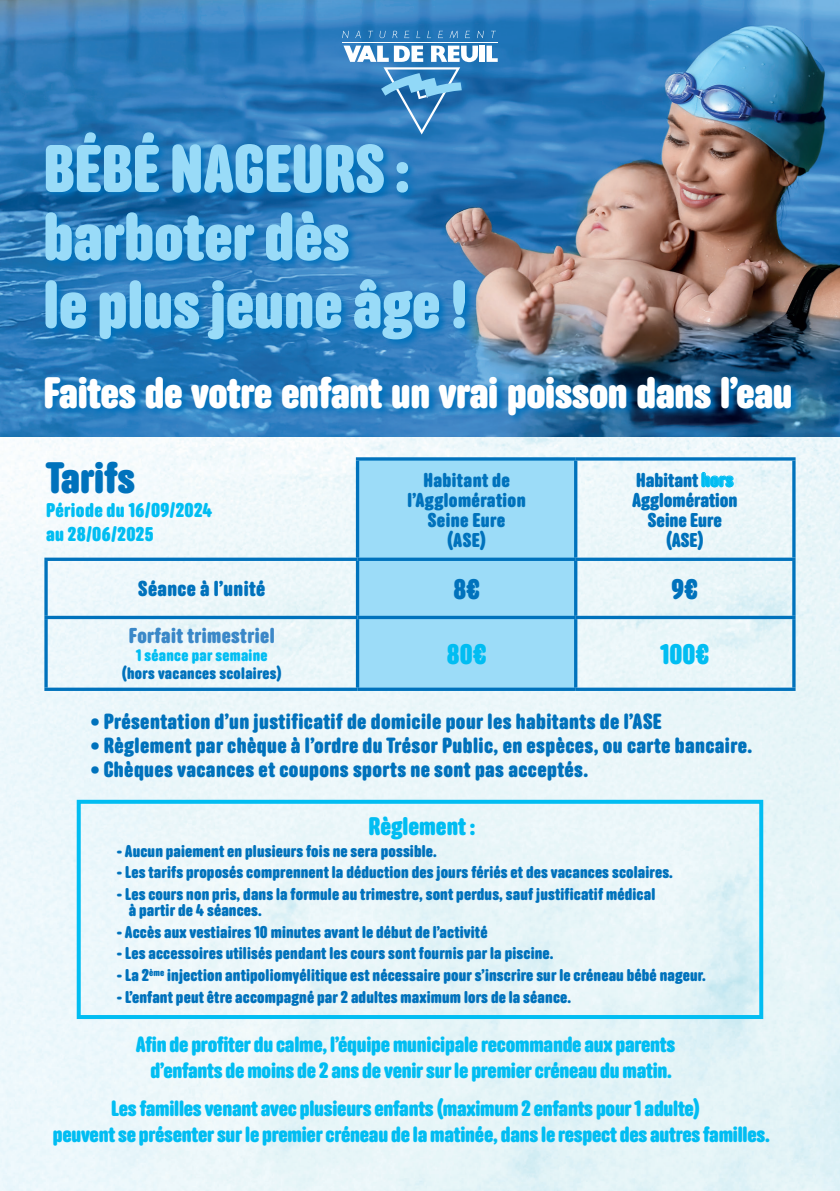
<style>
.page{position:relative;width:840px;height:1191px;background:#fff}
.page>*{position:absolute;margin:0;border:0;box-sizing:border-box;transform-origin:0 0}
.t1{font:700 67.2px/67.8px "Anchor";color:#99dbf8}
.t2{font:700 44px "Anchor";letter-spacing:-.01em;color:#fff}
.t3{font:700 44px "Anchor";color:#0072bc}
.t4{font:700 28.2px "Anchor";color:#01bdf2}
.t5{font:700 28.2px "Anchor";color:#0072bc}
.t6{font:700 25.4px "Anchor";color:#01bdf2}
.t7{font:700 22px/26.4px "Anchor";letter-spacing:-.01em;color:#01bdf2;text-align:center}
.t8{font:700 22px "Anchor";letter-spacing:.02em;color:#0072bc}
.t9{font:700 21.6px "Anchor";letter-spacing:.02em;color:#3b88c8}
.t10{font:700 21.6px "Anchor";letter-spacing:.02em;color:#0072bc}
.t11{font:700 20px "Anchor";color:#0072bc}
.t12{font:700 20px/20px "Anchor";letter-spacing:.02em;color:#0072bc;text-align:center}
.t13{font:700 20px "Anchor";letter-spacing:.02em;color:#01bdf2}
.t14{font:700 17px/16px "Anchor";letter-spacing:.01em;color:#0072bc}
.t15{font:700 16.6px/18px "Anchor";letter-spacing:.02em;color:#0072bc;text-align:center}
.s1{color:#01bdf2}
</style>
<div class="page">
<img style="left:0;top:437px;width:839px;height:754px">
<img style="left:0;top:0;width:839px;height:437px">
<img style="left:43px;top:130px;width:758px;height:294px">
<div style="left:479px;top:46px;width:5px;height:16px;background:#fff"></div>
<svg style="left:486px;top:46px;width:11px;height:16px"></svg>
<svg style="left:343px;top:45px;width:135px;height:89px;background:#4f90c5"></svg>
<hr style="left:342px;top:42px;width:155px;height:1px;background:#fff">
<svg style="left:342px;top:31px;width:7px;height:7px"></svg>
<svg style="left:355px;top:31px;width:5px;height:7px"></svg>
<svg style="left:368px;top:31px;width:5px;height:7px"></svg>
<svg style="left:379px;top:31px;width:6px;height:7px"></svg>
<svg style="left:392px;top:31px;width:5px;height:7px"></svg>
<svg style="left:404px;top:31px;width:5px;height:7px"></svg>
<svg style="left:416px;top:31px;width:4px;height:7px"></svg>
<svg style="left:427px;top:31px;width:4px;height:7px"></svg>
<svg style="left:438px;top:31px;width:5px;height:7px"></svg>
<svg style="left:449px;top:31px;width:8px;height:7px"></svg>
<svg style="left:465px;top:31px;width:4px;height:7px"></svg>
<svg style="left:477px;top:31px;width:6px;height:7px"></svg>
<svg style="left:491px;top:31px;width:4px;height:7px"></svg>
<div style="left:359px;top:460px;width:214px;height:227px;background:#9cdcf8"></div>
<svg style="left:44px;top:557px;width:313px;height:4px"></svg>
<svg style="left:44px;top:561px;width:4px;height:55px"></svg>
<hr style="left:356px;top:561px;width:3px;height:55px;background:#0072bc">
<hr style="left:44px;top:616px;width:313px;height:3px;background:#0072bc">
<svg style="left:44px;top:619px;width:4px;height:68px"></svg>
<hr style="left:357px;top:616px;width:218px;height:3px;background:#0072bc">
<hr style="left:356px;top:619px;width:3px;height:68px;background:#0072bc">
<hr style="left:575px;top:616px;width:220px;height:3px;background:#0072bc">
<svg style="left:44px;top:687px;width:313px;height:4px"></svg>
<svg style="left:357px;top:687px;width:218px;height:4px"></svg>
<hr style="left:356px;top:457px;width:219px;height:3px;background:#0072bc">
<hr style="left:356px;top:460px;width:3px;height:97px;background:#0072bc">
<hr style="left:575px;top:457px;width:220px;height:3px;background:#0072bc">
<svg style="left:573px;top:460px;width:4px;height:97px"></svg>
<svg style="left:791px;top:460px;width:4px;height:97px"></svg>
<svg style="left:357px;top:557px;width:218px;height:4px"></svg>
<svg style="left:575px;top:557px;width:220px;height:4px"></svg>
<svg style="left:573px;top:561px;width:4px;height:55px"></svg>
<svg style="left:791px;top:561px;width:4px;height:55px"></svg>
<svg style="left:573px;top:619px;width:4px;height:68px"></svg>
<svg style="left:791px;top:619px;width:4px;height:68px"></svg>
<svg style="left:575px;top:687px;width:220px;height:4px"></svg>
<div style="left:77px;top:799px;width:685px;height:220px;border:4px solid #01bdf2"></div>
<p class="t1" style="left:43px;top:135px;width:425px">BÉBÉ NAGEURS : barboter dès<br>le plus jeune âge !</p>
<p class="t2" style="left:43px;top:366px;width:750px">Faites de votre enfant un vrai poisson dans l’eau</p>
<p class="t3" style="left:46px;top:452px;width:90px">Tarifs</p>
<p class="t13" style="left:46px;top:498px;width:167px">Période du 16/09/2024</p>
<p class="t13" style="left:46px;top:522px;width:109px">au 28/06/2025</p>
<p class="t12" style="left:407px;top:470px;width:120px">Habitant de l’Agglomération</p>
<p class="t12" style="left:427px;top:510px;width:79px">Seine Eure</p>
<p class="t11" style="left:447px;top:528px;width:41px">(ASE)</p>
<p class="t11" style="left:635px;top:468px;width:99px">Habitant <span class="s1">hors</span></p>
<p class="t11" style="left:631px;top:488px;width:107px">Agglomération</p>
<p class="t11" style="left:647px;top:508px;width:75px">Seine Eure</p>
<p class="t11" style="left:665px;top:528px;width:39px">(ASE)</p>
<p class="t10" style="left:138px;top:576px;width:128px">Séance à l’unité</p>
<p class="t5" style="left:453px;top:572px;width:28px">8€</p>
<p class="t5" style="left:671px;top:572px;width:28px">9€</p>
<p class="t9" style="left:129px;top:623px;width:147px">Forfait trimestriel</p>
<p class="t15" style="left:122px;top:647px;width:161px"><span class="s1">1 séance par semaine </span>(hors vacances scolaires)</p>
<p class="t4" style="left:446px;top:637px;width:41px">80€</p>
<p class="t4" style="left:660px;top:637px;width:50px">100€</p>
<p class="t8" style="left:91px;top:708px;width:572px">• Présentation d’un justificatif de domicile pour les habitants de l’ASE</p>
<p class="t8" style="left:91px;top:732px;width:662px">• Règlement par chèque à l’ordre du Trésor Public, en espèces, ou carte bancaire.</p>
<p class="t8" style="left:91px;top:756px;width:498px">• Chèques vacances et coupons sports ne sont pas acceptés.</p>
<p class="t6" style="left:368px;top:811px;width:108px">Règlement :</p>
<p class="t14" style="left:117px;top:843px;width:321px">- Aucun paiement en plusieurs fois ne sera possible.</p>
<p class="t14" style="left:117px;top:864px;width:557px">- Les tarifs proposés comprennent la déduction des jours fériés et des vacances scolaires.</p>
<p class="t14" style="left:129px;top:886px;width:527px;text-indent:-12px">- Les cours non pris, dans la formule au trimestre, sont perdus, sauf justificatif médical à partir de 4 séances.</p>
<p class="t14" style="left:117px;top:924px;width:372px">- Accès aux vestiaires 10 minutes avant le début de l’activité</p>
<p class="t14" style="left:117px;top:945px;width:438px">- Les accessoires utilisés pendant les cours sont fournis par la piscine.</p>
<p class="t14" style="left:117px;top:967px;width:590px">- La 2<sup>ème</sup> injection antipoliomyélitique est nécessaire pour s’inscrire sur le créneau bébé nageur.</p>
<p class="t14" style="left:117px;top:989px;width:455px">- L’enfant peut être accompagné par 2 adultes maximum lors de la séance.</p>
<p class="t7" style="left:136px;top:1030px;width:540px">Afin de profiter du calme, l’équipe municipale recommande aux parents d’enfants de moins de 2 ans de venir sur le premier créneau du matin.</p>
<p class="t7" style="left:53px;top:1095px;width:718px">Les familles venant avec plusieurs enfants (maximum 2 enfants pour 1 adulte)<br>peuvent se présenter sur le premier créneau de la matinée, dans le respect des autres familles.</p>
</div>
